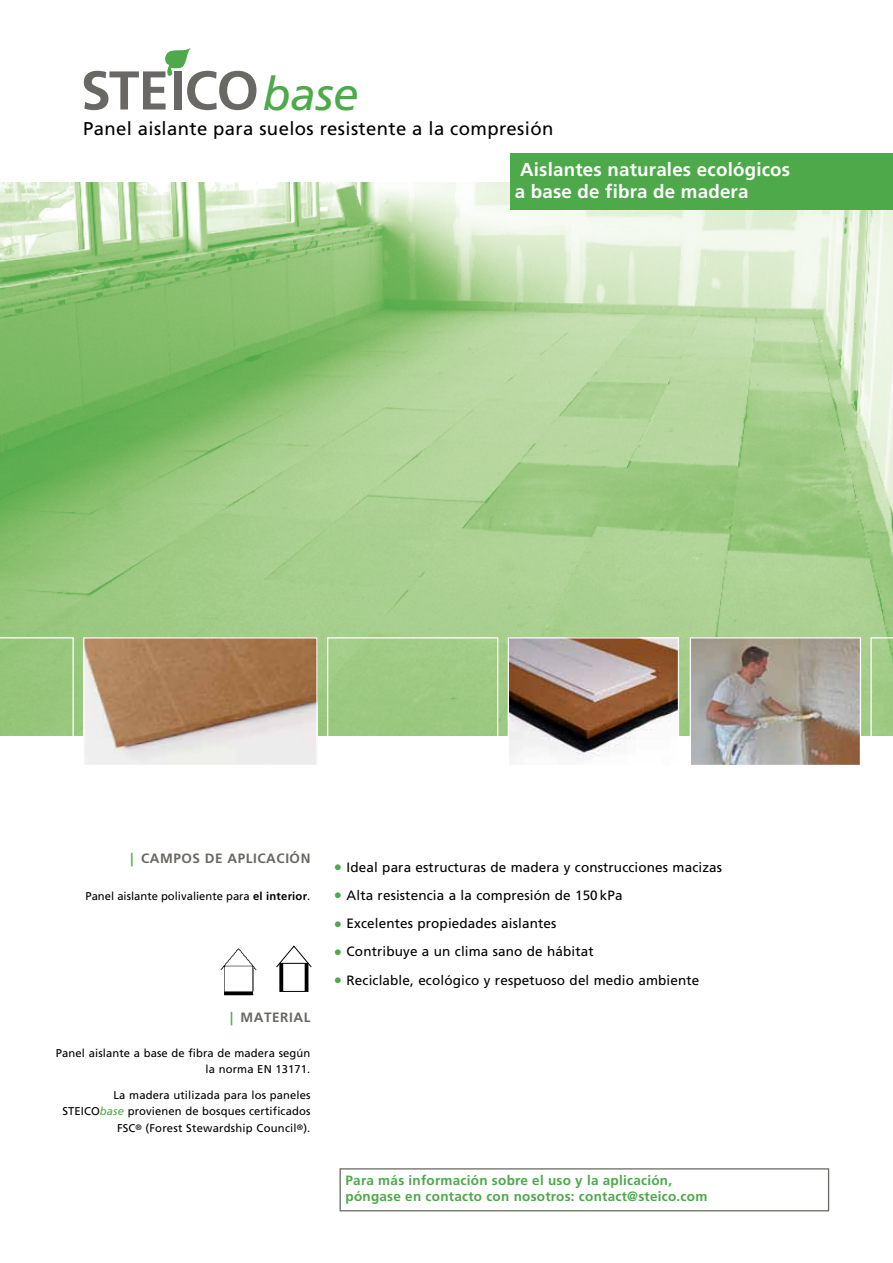
<style>
.page{position:relative;width:893px;height:1263px;background:#fff}
.page>*{position:absolute;margin:0;border:0;box-sizing:border-box;transform-origin:0 0}
.t1{font:italic 46.2px "Frutiger";color:#4da94a}
.t2{font:700 18.75px/22.5px "Frutiger";letter-spacing:.01em;color:#fff}
.t3{font:18.6px "Frutiger";letter-spacing:.02em;color:#000}
.t4{font:13.5px "Frutiger";letter-spacing:.01em;color:#000}
.t5{font:700 13.5px/16.2px "Frutiger";letter-spacing:.02em;color:#4da94a}
.t6{font:700 13.5px "Frutiger";letter-spacing:.04em;color:#6a6864}
.t7{font:11.25px/16.5px "Frutiger";letter-spacing:.01em;color:#000;text-align:right}
.s1{color:#4da94a}
.s2{font-weight:700}
.s3{font-style:italic;color:#4da94a}
.s4{font-weight:700;font-size:16.5px;color:#4da94a}
</style>
<div class="page">
<img style="left:0;top:183px;width:893px;height:553px">
<svg style="left:84px;top:47px;width:172px;height:63px"></svg>
<img style="left:85px;top:639px;width:231px;height:125px">
<div style="left:83px;top:637px;width:235px;height:129px;border:1px solid #fff"></div>
<div style="left:327px;top:637px;width:171px;height:129px;border:1px solid #fff"></div>
<div style="left:0;top:637px;width:74px;height:99px;background:#97c67b"></div>
<img style="left:692px;top:639px;width:167px;height:125px">
<div style="left:690px;top:637px;width:171px;height:129px;border:1px solid #fff"></div>
<svg style="left:870px;top:637px;width:23px;height:99px;background:#a6ce8d"></svg>
<img style="left:510px;top:639px;width:167px;height:119px">
<div style="left:508px;top:637px;width:171px;height:129px;border:1px solid #fff"></div>
<img style="left:220px;top:948px;width:37px;height:48px">
<div style="left:280px;top:963px;width:28px;height:29px;border:1px solid #000"></div>
<svg style="left:276px;top:945px;width:36px;height:23px"></svg>
<hr style="left:280px;top:963px;width:3px;height:28px;background:#000">
<hr style="left:305px;top:963px;width:3px;height:28px;background:#000">
<div style="left:340px;top:1168px;width:489px;height:43px;border:1px solid #6a6864"></div>
<div style="left:510px;top:153px;width:383px;height:57px;background:#4da94a"></div>
<h1 class="t1" style="left:263px;top:67px;width:98px">base</h1>
<h3 class="t3" style="left:83px;top:118px;width:472px">Panel aislante para suelos resistente a la compresión</h3>
<h2 class="t2" style="left:515px;top:158px;width:277px">Aislantes naturales ecológicos a base de fibra de madera</h2>
<p class="t6" style="left:131px;top:850px;width:181px"><span class="s1">|</span> Campos de aplicación</p>
<p class="t7" style="left:85px;top:888px;width:226px">Panel aislante polivaliente para <span class="s2">el interior</span>.</p>
<p class="t6" style="left:230px;top:1009px;width:82px"><span class="s1">|</span> Material</p>
<p class="t7" style="left:56px;top:1044px;width:256px">Panel aislante a base de fibra de madera según la norma EN 13171.</p>
<p class="t7" style="left:62px;top:1087px;width:250px">La madera utilizada para los paneles<br>STEICO<span class="s3">base</span> provienen de bosques certificados<br>FSC<sup>®</sup> (Forest Stewardship Council<sup>®</sup>).</p>
<p class="t4" style="left:334px;top:859px;width:390px"><span class="s4">•</span> Ideal para estructuras de madera y construcciones macizas</p>
<p class="t4" style="left:334px;top:887px;width:290px"><span class="s4">•</span> Alta resistencia a la compresión de 150 kPa</p>
<p class="t4" style="left:334px;top:916px;width:224px"><span class="s4">•</span> Excelentes propiedades aislantes</p>
<p class="t4" style="left:334px;top:944px;width:261px"><span class="s4">•</span> Contribuye a un clima sano de hábitat</p>
<p class="t4" style="left:334px;top:972px;width:367px"><span class="s4">•</span> Reciclable, ecológico y respetuoso del medio ambiente</p>
<p class="t5" style="left:345px;top:1172px;width:363px">Para más información sobre el uso y la aplicación, póngase en contacto con nosotros: contact@steico.com</p>
</div>
